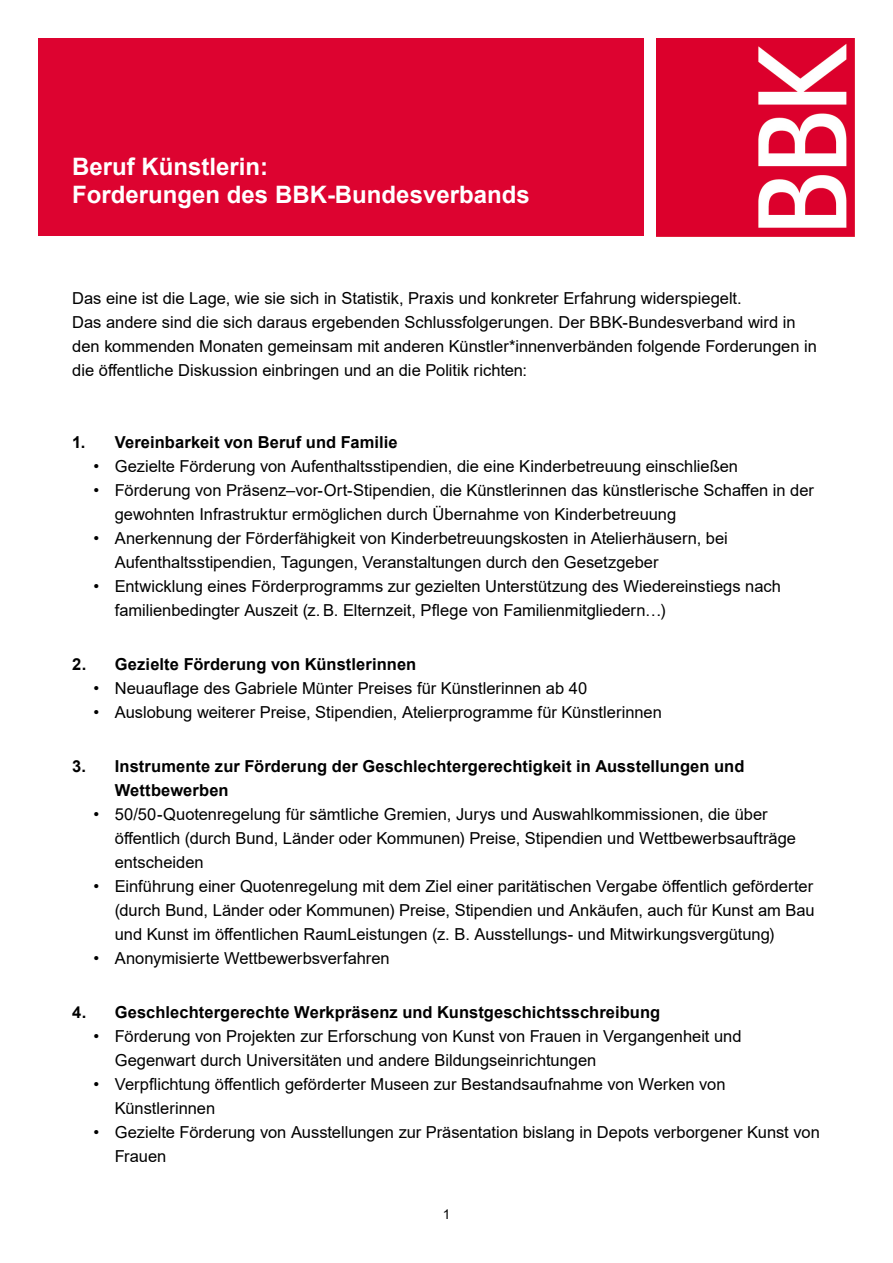
<style>
.page{position:relative;width:893px;height:1263px;background:#fff}
.page>*{position:absolute;margin:0;border:0;box-sizing:border-box;transform-origin:0 0}
.t1{font:700 24px/28.8px "Arial";color:#fff}
.t2{font:16.5px/24px "Arial";color:#000}
.t3{font:700 16.5px/24px "Arial";letter-spacing:.005em;color:#000}
.t4{font:13.5px "Arial";color:#000}
</style>
<div class="page">
<div style="left:38px;top:38px;width:606px;height:198px;background:#dd0330"></div>
<img style="left:657px;top:38px;width:198px;height:198px">
<h1 class="t1" style="left:72px;top:152px;width:459px">Beruf Künstlerin:<br>Forderungen des BBK-Bundesverbands</h1>
<p class="t2" style="left:72px;top:286px;width:746px">Das eine ist die Lage, wie sie sich in Statistik, Praxis und konkreter Erfahrung widerspiegelt.<br>Das andere sind die sich daraus ergebenden Schlussfolgerungen. Der BBK-Bundesverband wird in den kommenden Monaten gemeinsam mit anderen Künstler*innenverbänden folgende Forderungen in die öffentliche Diskussion einbringen und an die Politik richten:</p>
<p class="t3" style="left:72px;top:430px;width:327px">1. Vereinbarkeit von Beruf und Familie</p>
<p class="t2" style="left:94px;top:454px;width:646px">• Gezielte Förderung von Aufenthaltsstipendien, die eine Kinderbetreuung einschließen</p>
<p class="t2" style="left:115px;top:478px;width:701px;text-indent:-21px">• Förderung von Präsenz–vor-Ort-Stipendien, die Künstlerinnen das künstlerische Schaffen in der gewohnten Infrastruktur ermöglichen durch Übernahme von Kinderbetreuung</p>
<p class="t2" style="left:115px;top:526px;width:615px;text-indent:-21px">• Anerkennung der Förderfähigkeit von Kinderbetreuungskosten in Atelierhäusern, bei<br>Aufenthaltsstipendien, Tagungen, Veranstaltungen durch den Gesetzgeber</p>
<p class="t2" style="left:115px;top:574px;width:668px;text-indent:-21px">• Entwicklung eines Förderprogramms zur gezielten Unterstützung des Wiedereinstiegs nach familienbedingter Auszeit (z. B. Elternzeit, Pflege von Familienmitgliedern…)</p>
<p class="t3" style="left:72px;top:652px;width:346px">2. Gezielte Förderung von Künstlerinnen</p>
<p class="t2" style="left:94px;top:676px;width:495px">• Neuauflage des Gabriele Münter Preises für Künstlerinnen ab 40</p>
<p class="t2" style="left:94px;top:700px;width:570px">• Auslobung weiterer Preise, Stipendien, Atelierprogramme für Künstlerinnen</p>
<p class="t3" style="left:115px;top:754px;width:631px;text-indent:-43px">3. Instrumente zur Förderung der Geschlechtergerechtigkeit in Ausstellungen und<br>Wettbewerben</p>
<p class="t2" style="left:115px;top:802px;width:683px;text-indent:-21px">• 50/50-Quotenregelung für sämtliche Gremien, Jurys und Auswahlkommissionen, die über öffentlich (durch Bund, Länder oder Kommunen) Preise, Stipendien und Wettbewerbsaufträge entscheiden</p>
<p class="t2" style="left:115px;top:874px;width:701px;text-align:justify;text-indent:-21px">• Einführung einer Quotenregelung mit dem Ziel einer paritätischen Vergabe öffentlich geförderter (durch Bund, Länder oder Kommunen) Preise, Stipendien und Ankäufen, auch für Kunst am Bau und Kunst im öffentlichen RaumLeistungen (z. B. Ausstellungs- und Mitwirkungsvergütung)</p>
<p class="t2" style="left:94px;top:946px;width:298px">• Anonymisierte Wettbewerbsverfahren</p>
<p class="t3" style="left:72px;top:1000px;width:589px">4. Geschlechtergerechte Werkpräsenz und Kunstgeschichtsschreibung</p>
<p class="t2" style="left:115px;top:1024px;width:628px;text-indent:-21px">• Förderung von Projekten zur Erforschung von Kunst von Frauen in Vergangenheit und<br>Gegenwart durch Universitäten und andere Bildungseinrichtungen</p>
<p class="t2" style="left:115px;top:1072px;width:612px;text-indent:-21px">• Verpflichtung öffentlich geförderter Museen zur Bestandsaufnahme von Werken von<br>Künstlerinnen</p>
<p class="t2" style="left:115px;top:1120px;width:706px;text-indent:-21px">• Gezielte Förderung von Ausstellungen zur Präsentation bislang in Depots verborgener Kunst von<br>Frauen</p>
<p class="t4" style="left:443px;top:1205px;width:9px">1</p>
</div>
